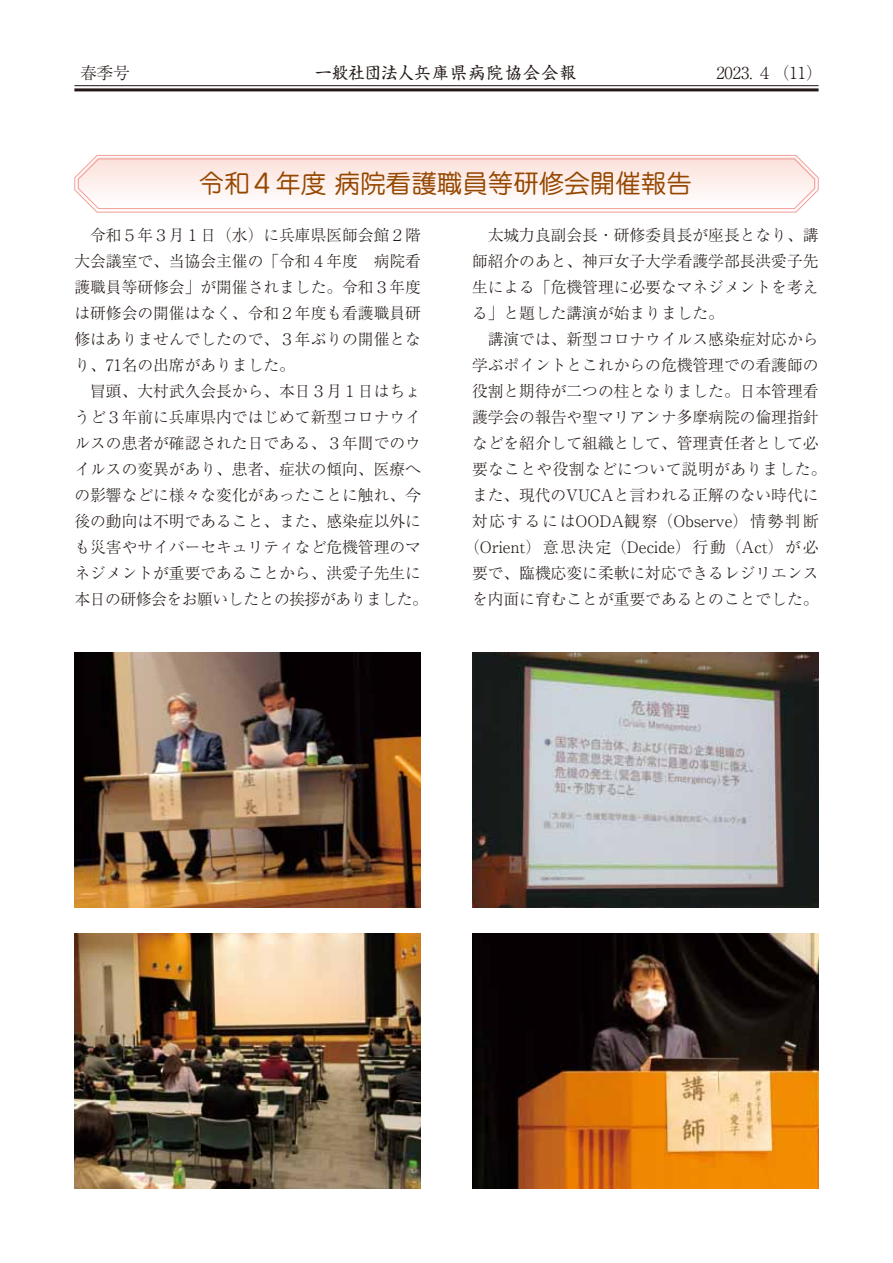
<style>
.page{position:relative;width:893px;height:1263px;background:#fff}
.page>*{position:absolute;margin:0;border:0;box-sizing:border-box;transform-origin:0 0}
.t1{font:25.5px "Jun 201 Pro";color:#954700}
.t2{font:16.5px "Shinsei Kai Pro CBSK1";letter-spacing:.1em;color:#221815}
.t3{font:300 16.5px "Ryumin Pro";color:#221815}
.t4{font:300 15.75px/26px "Ryumin Pro";color:#221815;text-align:justify}
.t5{font:300 15.75px "Ryumin Pro";letter-spacing:.025em;color:#221815}
</style>
<div class="page">
<hr style="left:74px;top:88px;width:745px;height:3px;background:#221815">
<hr style="left:74px;top:85px;width:745px;height:1px;background:#221815">
<svg style="left:74px;top:155px;width:745px;height:58px"></svg>
<div style="left:78px;top:159px;width:737px;height:50px;border:1px solid #f19c97;border-radius:20px"></div>
<img style="left:74px;top:652px;width:347px;height:256px">
<img style="left:74px;top:933px;width:347px;height:255px">
<img style="left:472px;top:652px;width:347px;height:256px">
<img style="left:472px;top:933px;width:347px;height:255px">
<p class="t3" style="left:80px;top:60px;width:51px">春季号</p>
<p class="t2" style="left:315px;top:60px;width:262px">一般社団法人兵庫県病院協会会報</p>
<p class="t3" style="left:716px;top:60px;width:108px">2023. ４（11）</p>
<h1 class="t1" style="left:199px;top:164px;width:494px">令和４年度 病院看護職員等研修会開催報告</h1>
<p class="t4" style="left:472px;top:221px;width:348px;text-indent:16px">太城力良副会長・研修委員長が座長となり、講師紹介のあと、神戸女子大学看護学部長洪愛子先生による「危機管理に必要なマネジメントを考える」と題した講演が始まりました。</p>
<p class="t4" style="left:488px;top:325px;width:332px">講演では、新型コロナウイルス感染症対応から</p>
<p class="t4" style="left:472px;top:351px;width:348px">学ぶポイントとこれからの危機管理での看護師の</p>
<p class="t4" style="left:472px;top:377px;width:348px">役割と期待が二つの柱となりました。日本管理看</p>
<p class="t4" style="left:472px;top:403px;width:348px">護学会の報告や聖マリアンナ多摩病院の倫理指針</p>
<p class="t4" style="left:472px;top:429px;width:348px">などを紹介して組織として、管理責任者として必</p>
<p class="t5" style="left:472px;top:457px;width:356px">要なことや役割などについて説明がありました。</p>
<p class="t4" style="left:472px;top:481px;width:348px">また、現代のVUCAと言われる正解のない時代に</p>
<p class="t4" style="left:472px;top:507px;width:348px">対応するにはOODA観察（Observe）情勢判断</p>
<p class="t4" style="left:464px;top:533px;width:356px">（Orient）意思決定（Decide）行動（Act）が必</p>
<p class="t4" style="left:472px;top:559px;width:348px">要で、臨機応変に柔軟に対応できるレジリエンス</p>
<p class="t4" style="left:472px;top:585px;width:348px">を内面に育むことが重要であるとのことでした。</p>
<p class="t4" style="left:74px;top:221px;width:348px;text-indent:16px">令和５年３月１日（水）に兵庫県医師会館２階大会議室で、当協会主催の「令和４年度　病院看護職員等研修会」が開催されました。令和３年度は研修会の開催はなく、令和２年度も看護職員研修はありませんでしたので、３年ぶりの開催となり、71名の出席がありました。</p>
<p class="t4" style="left:74px;top:377px;width:355px;text-align:center">冒頭、大村武久会長から、本日３月１日はちょ<br>うど３年前に兵庫県内ではじめて新型コロナウイルスの患者が確認された日である、３年間でのウイルスの変異があり、患者、症状の傾向、医療への影響などに様々な変化があったことに触れ、今後の動向は不明であること、また、感染症以外にも災害やサイバーセキュリティなど危機管理のマネジメントが重要であることから、洪愛子先生に本日の研修会をお願いしたとの挨拶がありました。</p>
</div>
